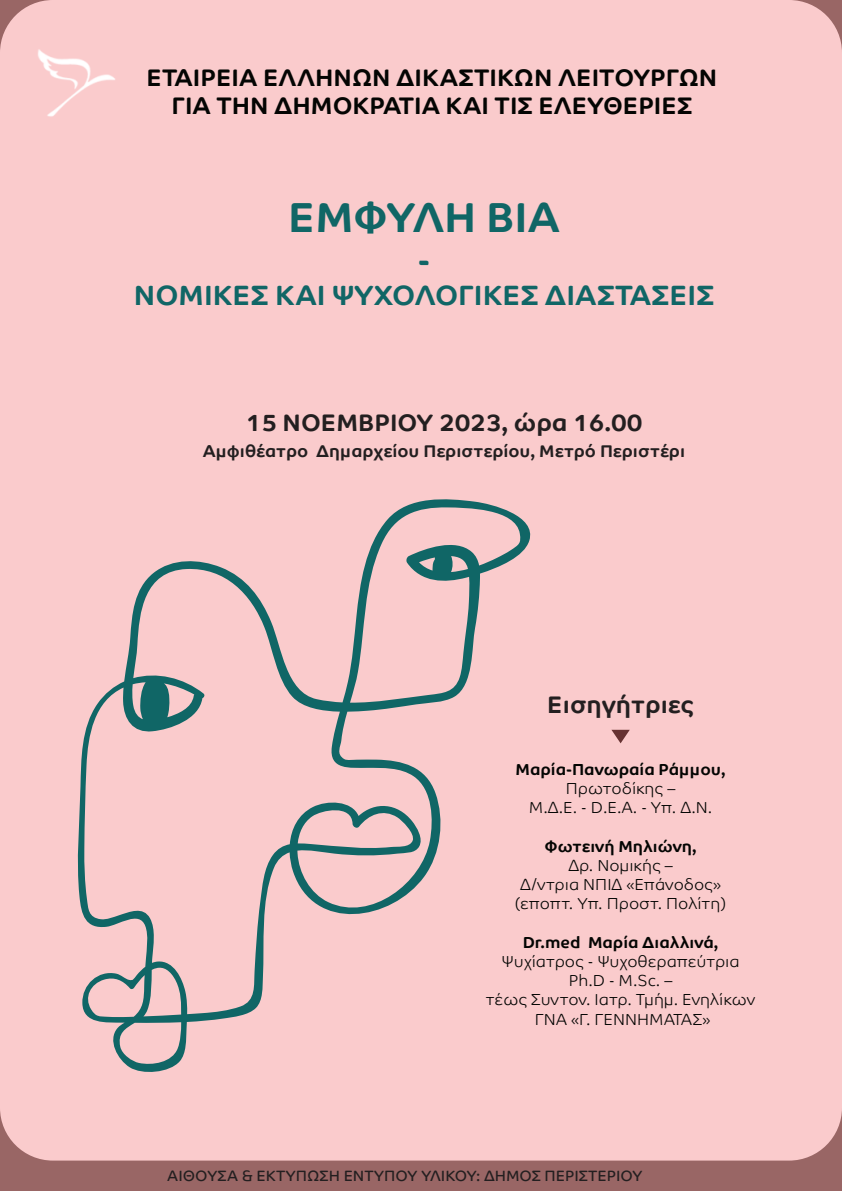
<style>
.page{position:relative;width:842px;height:1191px;background:#996665}
.page>*{position:absolute;margin:0;border:0;box-sizing:border-box;transform-origin:0 0}
.t1{font:700 42px "Co Text";color:#106666}
.t2{font:700 33px "Co Text";color:#106666}
.t3{font:700 28px "Co Text";color:#106666}
.t4{font:700 24px/28.8px "Co Text";color:#040503;text-align:center}
.t5{font:700 24px "Co Text";color:#231f20}
.t6{font:700 17px "Co Text";color:#231f20}
.t7{font:300 16px/19.2px "Co Text";color:#040503;text-align:center}
.t8{font:700 16px "Co Text";color:#040503}
.t9{font:15px "Co Text";color:#231f20}
</style>
<div class="page">
<div style="left:0;top:0;width:842px;height:1160px;background:#facbcc;border-radius:53px"></div>
<img style="left:38px;top:49px;width:77px;height:68px">
<svg style="left:77px;top:499px;width:454px;height:573px"></svg>
<svg style="left:611px;top:730px;width:19px;height:13px"></svg>
<h3 class="t4" style="left:146px;top:63px;width:572px">ΕΤΑΙΡEΙΑ ΕΛΛΗΝΩΝ ΔΙΚΑΣΤΙΚΩΝ ΛΕΙΤΟΥΡΓΩΝ<br>ΓΙΑ ΤΗΝ ΔΗΜΟΚΡΑΤΙΑ ΚΑΙ ΤΙΣ ΕΛΕΥΘΕΡΙΕΣ</h3>
<h1 class="t1" style="left:288px;top:193px;width:273px">ΕΜΦΥΛΗ ΒΙΑ</h1>
<h2 class="t2" style="left:418px;top:241px;width:14px">-</h2>
<h3 class="t3" style="left:134px;top:279px;width:582px">ΝΟΜΙΚΕΣ ΚΑΙ ΨΥΧΟΛΟΓΙΚΕΣ ΔΙΑΣΤΑΣΕΙΣ</h3>
<h3 class="t5" style="left:246px;top:408px;width:398px">15 ΝΟΕΜΒΡΙΟΥ 2023, ώρα 16.00</h3>
<p class="t6" style="left:203px;top:441px;width:484px">Αμφιθέατρο Δημαρχείου Περιστερίου, Μετρό Περιστέρι</p>
<h3 class="t5" style="left:547px;top:690px;width:148px">Εισηγήτριες</h3>
<p class="t8" style="left:515px;top:760px;width:212px">Μαρία-Πανωραία Ράμμου,</p>
<p class="t7" style="left:529px;top:779px;width:185px">Πρωτοδίκης –<br>Μ.Δ.Ε. - D.E.A. - Υπ. Δ.Ν.</p>
<p class="t8" style="left:544px;top:837px;width:154px">Φωτεινή Μηλιώνη,</p>
<p class="t7" style="left:515px;top:855px;width:213px">Δρ. Νομικής –<br>Δ/ντρια ΝΠΙΔ «Επάνοδος» (εποπτ. Υπ. Προστ. Πολίτη)</p>
<p class="t8" style="left:523px;top:933px;width:197px">Dr.med Μαρία Διαλλινά,</p>
<p class="t7" style="left:486px;top:951px;width:271px">Ψυχίατρος - Ψυχοθεραπεύτρια<br>Ph.D - M.Sc. –<br>τέως Συντον. Ιατρ. Τμήμ. Ενηλίκων<br>ΓΝΑ «Γ. ΓΕΝΝΗΜΑΤΑΣ»</p>
<p class="t9" style="left:167px;top:1167px;width:477px">AΙΘΟΥΣΑ &amp; ΕΚΤΥΠΩΣΗ ΕΝΤΥΠΟΥ ΥΛΙΚΟΥ: ΔΗΜΟΣ ΠΕΡΙΣΤΕΡΙΟΥ</p>
</div>
